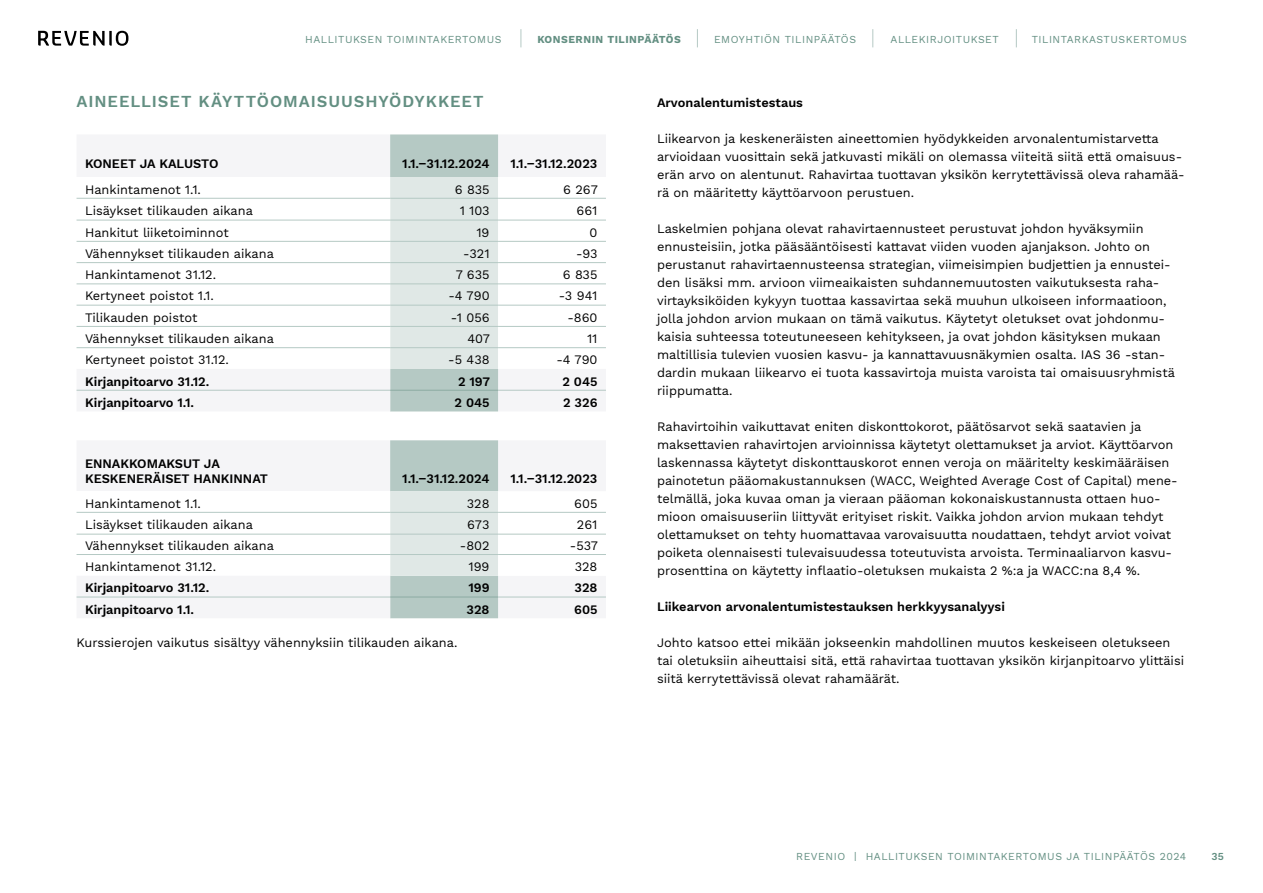
<style>
.page{position:relative;width:1263px;height:893px;background:#fff}
.page>*{position:absolute;margin:0;border:0;box-sizing:border-box;transform-origin:0 0}
.t1{font:600 16.5px "Work Sans";letter-spacing:.055em;color:#638f82}
.t2{font:12.75px/18px "Work Sans";color:#000}
.t3{font:600 12.75px/15px "Work Sans";color:#000}
.t4{font:10.5px "Work Sans";letter-spacing:.05em;color:#638f82}
.t5{font:700 10.5px "Work Sans";letter-spacing:.05em;color:#638f82}
.t6{font:600 10.5px "Work Sans";color:#638f82}
</style>
<div class="page">
<svg style="left:38px;top:31px;width:90px;height:15px"></svg>
<svg style="left:521px;top:29px;width:1px;height:18px"></svg>
<svg style="left:697px;top:29px;width:1px;height:18px"></svg>
<svg style="left:872px;top:29px;width:1px;height:18px"></svg>
<svg style="left:1016px;top:29px;width:1px;height:18px"></svg>
<svg style="left:498px;top:197px;width:108px;height:152px"></svg>
<svg style="left:77px;top:134px;width:421px;height:277px"></svg>
<hr style="left:77px;top:198px;width:313px;height:1px;background:#b5c9c4">
<hr style="left:390px;top:198px;width:108px;height:1px;background:#b5c9c4">
<hr style="left:498px;top:198px;width:108px;height:1px;background:#b5c9c4">
<hr style="left:77px;top:220px;width:313px;height:1px;background:#b5c9c4">
<hr style="left:390px;top:220px;width:108px;height:1px;background:#b5c9c4">
<hr style="left:498px;top:220px;width:108px;height:1px;background:#b5c9c4">
<hr style="left:77px;top:241px;width:313px;height:1px;background:#b5c9c4">
<hr style="left:390px;top:241px;width:108px;height:1px;background:#b5c9c4">
<hr style="left:498px;top:241px;width:108px;height:1px;background:#b5c9c4">
<hr style="left:77px;top:262px;width:313px;height:1px;background:#b5c9c4">
<hr style="left:390px;top:262px;width:108px;height:1px;background:#b5c9c4">
<hr style="left:498px;top:262px;width:108px;height:1px;background:#b5c9c4">
<hr style="left:77px;top:284px;width:313px;height:1px;background:#b5c9c4">
<hr style="left:390px;top:284px;width:108px;height:1px;background:#b5c9c4">
<hr style="left:498px;top:284px;width:108px;height:1px;background:#b5c9c4">
<hr style="left:77px;top:305px;width:313px;height:1px;background:#b5c9c4">
<hr style="left:390px;top:305px;width:108px;height:1px;background:#b5c9c4">
<hr style="left:498px;top:305px;width:108px;height:1px;background:#b5c9c4">
<hr style="left:77px;top:326px;width:313px;height:1px;background:#b5c9c4">
<hr style="left:390px;top:326px;width:108px;height:1px;background:#b5c9c4">
<hr style="left:498px;top:326px;width:108px;height:1px;background:#b5c9c4">
<hr style="left:77px;top:347px;width:313px;height:1px;background:#b5c9c4">
<hr style="left:390px;top:347px;width:108px;height:1px;background:#b5c9c4">
<hr style="left:498px;top:347px;width:108px;height:1px;background:#b5c9c4">
<hr style="left:77px;top:390px;width:313px;height:1px;background:#b5c9c4">
<hr style="left:390px;top:390px;width:108px;height:1px;background:#8caba3">
<hr style="left:498px;top:390px;width:108px;height:1px;background:#b5c9c4">
<svg style="left:77px;top:440px;width:529px;height:178px"></svg>
<hr style="left:77px;top:512px;width:313px;height:1px;background:#b5c9c4">
<hr style="left:390px;top:512px;width:108px;height:1px;background:#b5c9c4">
<hr style="left:498px;top:512px;width:108px;height:1px;background:#b5c9c4">
<hr style="left:77px;top:534px;width:313px;height:1px;background:#b5c9c4">
<hr style="left:390px;top:534px;width:108px;height:1px;background:#b5c9c4">
<hr style="left:498px;top:534px;width:108px;height:1px;background:#b5c9c4">
<hr style="left:77px;top:554px;width:313px;height:1px;background:#b5c9c4">
<hr style="left:390px;top:554px;width:108px;height:1px;background:#b5c9c4">
<hr style="left:498px;top:554px;width:108px;height:1px;background:#b5c9c4">
<hr style="left:77px;top:597px;width:313px;height:1px;background:#b5c9c4">
<hr style="left:390px;top:597px;width:108px;height:1px;background:#8caba3">
<hr style="left:498px;top:597px;width:108px;height:1px;background:#b5c9c4">
<p class="t4" style="left:305px;top:33px;width:198px">HALLITUKSEN TOIMINTAKERTOMUS</p>
<p class="t5" style="left:537px;top:33px;width:145px">KONSERNIN TILINPÄÄTÖS</p>
<p class="t4" style="left:714px;top:33px;width:143px">EMOYHTIÖN TILINPÄÄTÖS</p>
<p class="t4" style="left:890px;top:33px;width:110px">ALLEKIRJOITUKSET</p>
<p class="t4" style="left:1032px;top:33px;width:157px">TILINTARKASTUSKERTOMUS</p>
<p class="t1" style="left:77px;top:92px;width:409px">AINEELLISET KÄYTTÖOMAISUUSHYÖDYKKEET</p>
<p class="t3" style="left:85px;top:157px;width:135px">KONEET JA KALUSTO</p>
<p class="t3" style="left:402px;top:157px;width:89px">1.1.–31.12.2024</p>
<p class="t3" style="left:510px;top:157px;width:88px">1.1.–31.12.2023</p>
<p class="t2" style="left:85px;top:181px;width:117px">Hankintamenot 1.1.</p>
<p class="t2" style="left:455px;top:181px;width:36px">6 835</p>
<p class="t2" style="left:563px;top:181px;width:36px">6 267</p>
<p class="t2" style="left:85px;top:202px;width:169px">Lisäykset tilikauden aikana</p>
<p class="t2" style="left:460px;top:202px;width:31px">1 103</p>
<p class="t2" style="left:576px;top:202px;width:22px">661</p>
<p class="t2" style="left:85px;top:224px;width:145px">Hankitut liiketoiminnot</p>
<p class="t2" style="left:476px;top:224px;width:15px">19</p>
<p class="t2" style="left:589px;top:224px;width:9px">0</p>
<p class="t2" style="left:85px;top:245px;width:190px">Vähennykset tilikauden aikana</p>
<p class="t2" style="left:463px;top:245px;width:28px">-321</p>
<p class="t2" style="left:576px;top:245px;width:23px">-93</p>
<p class="t2" style="left:85px;top:266px;width:133px">Hankintamenot 31.12.</p>
<p class="t2" style="left:456px;top:266px;width:35px">7 635</p>
<p class="t2" style="left:563px;top:266px;width:36px">6 835</p>
<p class="t2" style="left:85px;top:288px;width:130px">Kertyneet poistot 1.1.</p>
<p class="t2" style="left:448px;top:288px;width:43px">-4 790</p>
<p class="t2" style="left:559px;top:288px;width:40px">-3 941</p>
<p class="t2" style="left:85px;top:309px;width:114px">Tilikauden poistot</p>
<p class="t2" style="left:451px;top:309px;width:40px">-1 056</p>
<p class="t2" style="left:567px;top:309px;width:32px">-860</p>
<p class="t2" style="left:85px;top:330px;width:190px">Vähennykset tilikauden aikana</p>
<p class="t2" style="left:467px;top:330px;width:24px">407</p>
<p class="t2" style="left:587px;top:330px;width:12px">11</p>
<p class="t2" style="left:85px;top:351px;width:145px">Kertyneet poistot 31.12.</p>
<p class="t2" style="left:448px;top:351px;width:43px">-5 438</p>
<p class="t2" style="left:556px;top:351px;width:43px">-4 790</p>
<p class="t3" style="left:85px;top:374px;width:126px">Kirjanpitoarvo 31.12.</p>
<p class="t3" style="left:458px;top:374px;width:33px">2 197</p>
<p class="t3" style="left:562px;top:374px;width:37px">2 045</p>
<p class="t3" style="left:85px;top:396px;width:111px">Kirjanpitoarvo 1.1.</p>
<p class="t3" style="left:455px;top:396px;width:37px">2 045</p>
<p class="t3" style="left:563px;top:396px;width:36px">2 326</p>
<p class="t3" style="left:85px;top:457px;width:184px">ENNAKKOMAKSUT JA<br>KESKENERÄISET HANKINNAT</p>
<p class="t3" style="left:402px;top:472px;width:89px">1.1.–31.12.2024</p>
<p class="t3" style="left:510px;top:472px;width:88px">1.1.–31.12.2023</p>
<p class="t2" style="left:85px;top:495px;width:117px">Hankintamenot 1.1.</p>
<p class="t2" style="left:467px;top:495px;width:24px">328</p>
<p class="t2" style="left:574px;top:495px;width:25px">605</p>
<p class="t2" style="left:85px;top:516px;width:169px">Lisäykset tilikauden aikana</p>
<p class="t2" style="left:467px;top:516px;width:24px">673</p>
<p class="t2" style="left:577px;top:516px;width:22px">261</p>
<p class="t2" style="left:85px;top:537px;width:190px">Vähennykset tilikauden aikana</p>
<p class="t2" style="left:460px;top:537px;width:31px">-802</p>
<p class="t2" style="left:570px;top:537px;width:29px">-537</p>
<p class="t2" style="left:85px;top:558px;width:133px">Hankintamenot 31.12.</p>
<p class="t2" style="left:468px;top:558px;width:23px">199</p>
<p class="t2" style="left:575px;top:558px;width:24px">328</p>
<p class="t3" style="left:85px;top:581px;width:126px">Kirjanpitoarvo 31.12.</p>
<p class="t3" style="left:468px;top:581px;width:23px">199</p>
<p class="t3" style="left:574px;top:581px;width:24px">328</p>
<p class="t3" style="left:85px;top:602px;width:111px">Kirjanpitoarvo 1.1.</p>
<p class="t3" style="left:467px;top:602px;width:24px">328</p>
<p class="t3" style="left:574px;top:602px;width:25px">605</p>
<p class="t2" style="left:77px;top:635px;width:382px">Kurssierojen vaikutus sisältyy vähennyksiin tilikauden aikana.</p>
<p class="t3" style="left:657px;top:96px;width:148px">Arvonalentumistestaus</p>
<p class="t2" style="left:657px;top:131px;width:529px">Liikearvon ja keskeneräisten aineettomien hyödykkeiden arvonalentumistarvetta arvioidaan vuosittain sekä jatkuvasti mikäli on olemassa viiteitä siitä että omaisuus&shy;erän arvo on alentunut. Rahavirtaa tuottavan yksikön kerrytettävissä oleva rahamää&shy;rä on määritetty käyttöarvoon perustuen.</p>
<p class="t2" style="left:657px;top:221px;width:519px">Laskelmien pohjana olevat rahavirtaennusteet perustuvat johdon hyväksymiin ennusteisiin, jotka pääsääntöisesti kattavat viiden vuoden ajanjakson. Johto on perustanut rahavirtaennusteensa strategian, viimeisimpien budjettien ja ennustei&shy;den lisäksi mm. arvioon viimeaikaisten suhdannemuutosten vaikutuksesta raha&shy;virtayksiköiden kykyyn tuottaa kassavirtaa sekä muuhun ulkoiseen informaatioon, jolla johdon arvion mukaan on tämä vaikutus. Käytetyt oletukset ovat johdonmu&shy;kaisia suhteessa toteutuneeseen kehitykseen, ja ovat johdon käsityksen mukaan maltillisia tulevien vuosien kasvu- ja kannattavuusnäkymien osalta. IAS 36 -stan&shy;dardin mukaan liikearvo ei tuota kassavirtoja muista varoista tai omaisuusryhmistä riippumatta.</p>
<p class="t2" style="left:657px;top:419px;width:522px">Rahavirtoihin vaikuttavat eniten diskonttokorot, päätösarvot sekä saatavien ja maksettavien rahavirtojen arvioinnissa käytetyt olettamukset ja arviot. Käyttöarvon laskennassa käytetyt diskonttauskorot ennen veroja on määritelty keskimääräisen painotetun pääomakustannuksen (WACC, Weighted Average Cost of Capital) mene&shy;telmällä, joka kuvaa oman ja vieraan pääoman kokonaiskustannusta ottaen huo&shy;mioon omaisuuseriin liittyvät erityiset riskit. Vaikka johdon arvion mukaan tehdyt olettamukset on tehty huomattavaa varovaisuutta noudattaen, tehdyt arviot voivat poiketa olennaisesti tulevaisuudessa toteutuvista arvoista. Terminaaliarvon kasvu&shy;prosenttina on käytetty inflaatio-oletuksen mukaista 2 %:a ja WACC:na 8,4 %.</p>
<p class="t3" style="left:657px;top:600px;width:349px">Liikearvon arvonalentumistestauksen herkkyysanalyysi</p>
<p class="t2" style="left:657px;top:635px;width:529px">Johto katsoo ettei mikään jokseenkin mahdollinen muutos keskeiseen oletukseen tai oletuksiin aiheuttaisi sitä, että rahavirtaa tuottavan yksikön kirjanpitoarvo ylittäisi siitä kerrytettävissä olevat rahamäärät.</p>
<p class="t4" style="left:796px;top:850px;width:392px">REVENIO | HALLITUKSEN TOIMINTAKERTOMUS JA TILINPÄÄTÖS 2024</p>
<p class="t6" style="left:1211px;top:850px;width:14px">35</p>
</div>
